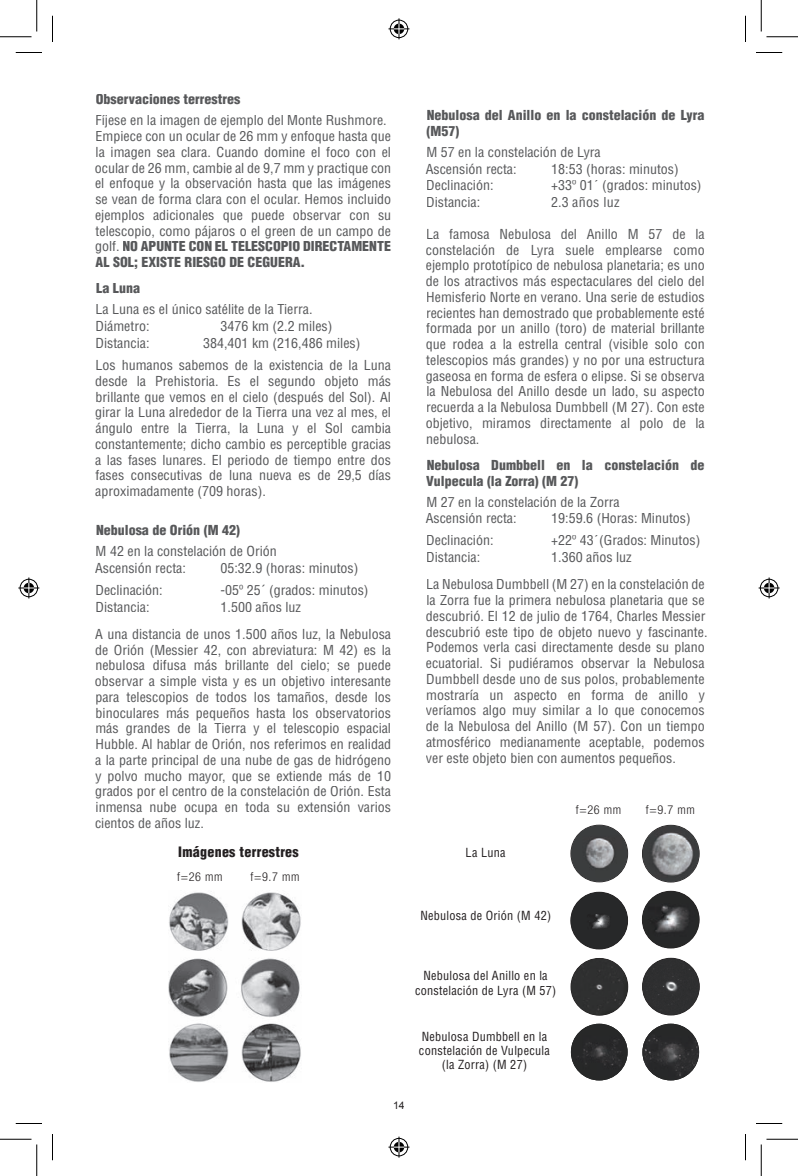
<style>
.page{position:relative;width:798px;height:1176px;background:#fff}
.page>*{position:absolute;margin:0;border:0;box-sizing:border-box;transform-origin:0 0}
.t1{font:900 condensed 14px "Helvetica";letter-spacing:.02em;color:#231f20}
.t2{font:condensed 13.47px/15.8px "Helvetica";color:#57585a;scale:1.04 1}
.t3{font:900 condensed 13.47px/15.8px "Helvetica";color:#57585a;scale:1.04 1}
.t4{font:condensed 12.25px/14px "Helvetica";letter-spacing:.02em;color:#231f20;text-align:center}
.t5{font:300 condensed 12.25px "Helvetica Neue LT Std";letter-spacing:.05em;color:#231f20}
.t6{font:10.5px "Arial";color:#231f20}
.s1{font-weight:900}
</style>
<div class="page">
<img style="left:571px;top:825px;width:57px;height:57px;border-radius:28px">
<img style="left:571px;top:892px;width:57px;height:57px;border-radius:28px">
<div style="left:571px;top:958px;width:57px;height:57px;background:#2f3030;border-radius:28px"></div>
<img style="left:571px;top:1024px;width:57px;height:56px;border-radius:28px">
<img style="left:642px;top:825px;width:57px;height:57px;border-radius:28px">
<img style="left:642px;top:891px;width:57px;height:57px;border-radius:28px">
<div style="left:643px;top:958px;width:56px;height:57px;background:#2f2f30;border-radius:28px"></div>
<img style="left:642px;top:1024px;width:57px;height:56px;border-radius:28px">
<img style="left:168px;top:892px;width:133px;height:190px">
<svg style="left:16px;top:52px;width:26px;height:1px"></svg>
<svg style="left:756px;top:52px;width:26px;height:1px"></svg>
<svg style="left:16px;top:1123px;width:26px;height:1px"></svg>
<svg style="left:756px;top:1123px;width:26px;height:1px"></svg>
<svg style="left:52px;top:16px;width:1px;height:26px"></svg>
<svg style="left:52px;top:1134px;width:1px;height:26px"></svg>
<svg style="left:745px;top:16px;width:1px;height:26px"></svg>
<svg style="left:745px;top:1134px;width:1px;height:26px"></svg>
<hr style="left:0;top:36px;width:32px;height:1px;background:#000">
<hr style="left:766px;top:36px;width:32px;height:1px;background:#000">
<hr style="left:0;top:1139px;width:32px;height:1px;background:#000">
<hr style="left:766px;top:1139px;width:32px;height:1px;background:#000">
<hr style="left:36px;top:0;width:1px;height:32px;background:#000">
<hr style="left:36px;top:1144px;width:1px;height:32px;background:#000">
<hr style="left:761px;top:0;width:1px;height:32px;background:#000">
<hr style="left:761px;top:1144px;width:1px;height:32px;background:#000">
<svg style="left:388px;top:18px;width:22px;height:21px"></svg>
<svg style="left:388px;top:1137px;width:22px;height:21px"></svg>
<svg style="left:18px;top:578px;width:21px;height:20px"></svg>
<svg style="left:759px;top:578px;width:21px;height:20px"></svg>
<p class="t3" style="left:96px;top:91px;width:140px">Observaciones terrestres</p>
<p class="t2" style="left:95px;top:113px;width:286px">Fíjese en la imagen de ejemplo del Monte Rushmore.<br>Empiece con un ocular de 26 mm y enfoque hasta que la imagen sea clara. Cuando domine el foco con el ocular de 26 mm, cambie al de 9,7 mm y practique con el enfoque y la observación hasta que las imágenes se vean de forma clara con el ocular. Hemos incluido ejemplos adicionales que puede observar con su telescopio, como pájaros o el green de un campo de golf. <span class="s1">NO APUNTE CON EL TELESCOPIO DIRECTAMENTE AL SOL; EXISTE RIESGO DE CEGUERA.</span></p>
<p class="t3" style="left:96px;top:280px;width:44px">La Luna</p>
<p class="t2" style="left:96px;top:301px;width:210px;line-height:16.8px">La Luna es el único satélite de la Tierra.<br>Diámetro:</p>
<p class="t2" style="left:220px;top:318px;width:109px">3476 km (2.2 miles)</p>
<p class="t2" style="left:96px;top:332px;width:286px;line-height:22.1px;text-indent:107px">384,401 km (216,486 miles)<br>Los humanos sabemos de la existencia de la Luna</p>
<p class="t2" style="left:95px;top:373px;width:286px;text-align:justify">desde la Prehistoria. Es el segundo objeto más brillante que vemos en el cielo (después del Sol). Al girar la Luna alrededor de la Tierra una vez al mes, el ángulo entre la Tierra, la Luna y el Sol cambia constantemente; dicho cambio es perceptible gracias a las fases lunares. El periodo de tiempo entre dos fases consecutivas de luna nueva es de 29,5 días aproximadamente (709 horas).</p>
<p class="t3" style="left:96px;top:522px;width:140px">Nebulosa de Orión (M 42)</p>
<p class="t2" style="left:95px;top:542px;width:176px;line-height:16.8px">M 42 en la constelación de Orión<br>Ascensión recta:</p>
<p class="t2" style="left:96px;top:335px;width:53px">Distancia:</p>
<p class="t2" style="left:220px;top:560px;width:134px">05:32.9 (horas: minutos)</p>
<p class="t2" style="left:96px;top:582px;width:66px">Declinación:</p>
<p class="t2" style="left:221px;top:582px;width:144px">-05º 25´ (grados: minutos)</p>
<p class="t2" style="left:96px;top:599px;width:53px">Distancia:</p>
<p class="t2" style="left:95px;top:593px;width:286px;line-height:27.3px;text-indent:125px">1.500 años luz<br>A una distancia de unos 1.500 años luz, la Nebulosa</p>
<p class="t2" style="left:95px;top:642px;width:286px;text-align:justify">de Orión (Messier 42, con abreviatura: M 42) es la nebulosa difusa más brillante del cielo; se puede observar a simple vista y es un objetivo interesante para telescopios de todos los tamaños, desde los binoculares más pequeños hasta los observatorios más grandes de la Tierra y el telescopio espacial Hubble. Al hablar de Orión, nos referimos en realidad a la parte principal de una nube de gas de hidrógeno y polvo mucho mayor, que se extiende más de 10 grados por el centro de la constelación de Orión. Esta inmensa nube ocupa en toda su extensión varios cientos de años luz.</p>
<p class="t3" style="left:427px;top:107px;width:269px">Nebulosa del Anillo en la constelación de Lyra (M57)</p>
<p class="t2" style="left:426px;top:143px;width:170px;line-height:16.8px">M 57 en la constelación de Lyra<br>Ascensión recta:</p>
<p class="t2" style="left:551px;top:161px;width:124px">18:53 (horas: minutos)</p>
<p class="t2" style="left:426px;top:178px;width:66px">Declinación:</p>
<p class="t2" style="left:551px;top:178px;width:146px">+33º 01´ (grados: minutos)</p>
<p class="t2" style="left:426px;top:194px;width:53px">Distancia:</p>
<p class="t2" style="left:551px;top:194px;width:67px">2.3 años luz</p>
<p class="t2" style="left:426px;top:226px;width:270px;text-align:justify">La famosa Nebulosa del Anillo M 57 de la constelación de Lyra suele emplearse como ejemplo prototípico de nebulosa planetaria; es uno de los atractivos más espectaculares del cielo del Hemisferio Norte en verano. Una serie de estudios recientes han demostrado que probablemente esté formada por un anillo (toro) de material brillante que rodea a la estrella central (visible solo con telescopios más grandes) y no por una estructura gaseosa en forma de esfera o elipse. Si se observa la Nebulosa del Anillo desde un lado, su aspecto recuerda a la Nebulosa Dumbbell (M 27). Con este objetivo, miramos directamente al polo de la nebulosa.</p>
<p class="t3" style="left:426px;top:457px;width:269px">Nebulosa Dumbbell en la constelación de<br>Vulpecula (la Zorra) (M 27)</p>
<p class="t2" style="left:426px;top:493px;width:188px;line-height:16.8px">M 27 en la constelación de la Zorra<br>Ascensión recta:</p>
<p class="t2" style="left:551px;top:510px;width:136px">19:59.6 (Horas: Minutos)</p>
<p class="t2" style="left:426px;top:532px;width:66px">Declinación:</p>
<p class="t2" style="left:551px;top:532px;width:145px">+22º 43´(Grados: Minutos)</p>
<p class="t2" style="left:426px;top:549px;width:53px">Distancia:</p>
<p class="t2" style="left:426px;top:544px;width:269px;line-height:27.3px;text-indent:125px">1.360 años luz<br>La Nebulosa Dumbbell (M 27) en la constelación de</p>
<p class="t2" style="left:426px;top:592px;width:272px">la Zorra fue la primera nebulosa planetaria que se descubrió. El 12 de julio de 1764, Charles Messier descubrió este tipo de objeto nuevo y fascinante.<br>Podemos verla casi directamente desde su plano ecuatorial. Si pudiéramos observar la Nebulosa Dumbbell desde uno de sus polos, probablemente mostraría un aspecto en forma de anillo y veríamos algo muy similar a lo que conocemos de la Nebulosa del Anillo (M 57). Con un tiempo atmosférico medianamente aceptable, podemos ver este objeto bien con aumentos pequeños.</p>
<p class="t5" style="left:576px;top:803px;width:47px">f=26 mm</p>
<p class="t5" style="left:646px;top:803px;width:51px">f=9.7 mm</p>
<p class="t1" style="left:178px;top:843px;width:122px">Imágenes terrestres</p>
<p class="t4" style="left:466px;top:846px;width:41px">La Luna</p>
<p class="t5" style="left:177px;top:869px;width:47px">f=26 mm</p>
<p class="t5" style="left:251px;top:869px;width:51px">f=9.7 mm</p>
<p class="t4" style="left:420px;top:909px;width:132px">Nebulosa de Orión (M 42)</p>
<p class="t4" style="left:415px;top:967px;width:143px;line-height:15.8px">Nebulosa del Anillo en la constelación de Lyra (M 57)</p>
<p class="t4" style="left:419px;top:1030px;width:132px">Nebulosa Dumbbell en la constelación de Vulpecula (la Zorra) (M 27)</p>
<p class="t6" style="left:393px;top:1098px;width:13px">14</p>
</div>
